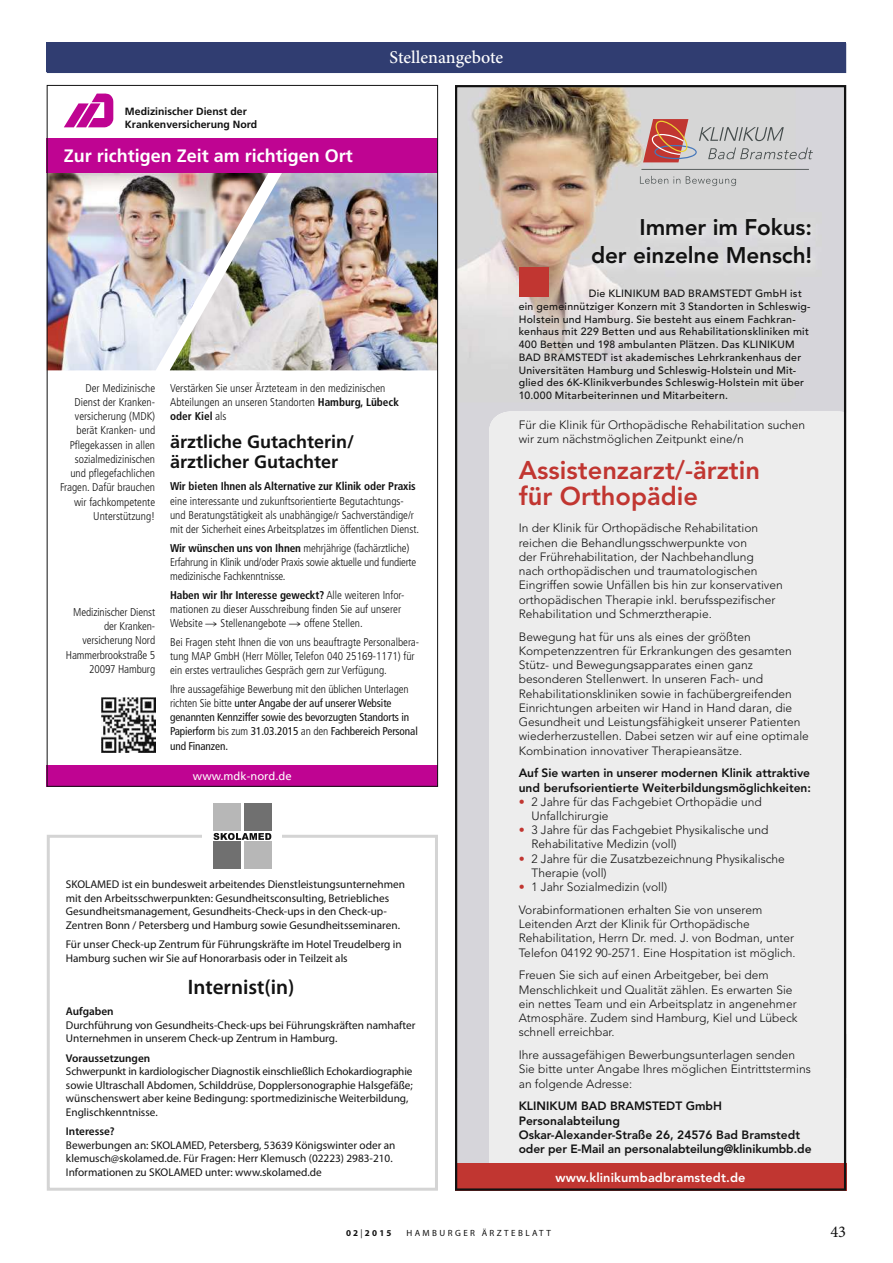
<style>
.page{position:relative;width:893px;height:1263px;background:#fff}
.page>*{position:absolute;margin:0;border:0;box-sizing:border-box;transform-origin:0 0}
.t1{font:800 25.5px/26.5px "Avenir";color:#c13631}
.t2{font:800 22.5px/28.5px "Avenir";letter-spacing:-.005em;color:#121212;text-align:right}
.t3{font:600 21px "Myriad Pro";color:#121212}
.t4{font:700 18px/19.5px "Frutiger LT";color:#121212}
.t5{font:700 18px "Frutiger LT";color:#fff}
.t6{font:500 18px "Minion Pro";letter-spacing:-.005em;color:#fff}
.t7{font:16.5px "Minion Pro";color:#121212}
.t8{font:800 12.75px "Avenir";letter-spacing:.01em;color:#fff}
.t9{font:300 12px/14.2px "Avenir";color:#121212}
.t10{font:800 12px/14.2px "Avenir";color:#121212}
.t11{font:11.25px/13.5px "Myriad Pro";color:#121212}
.t12{font:300 condensed 11.25px/14.2px "Frutiger LT";color:#121212}
.t13{font:condensed 11.25px/14.2px "Frutiger LT";letter-spacing:-.01em;color:#121212}
.t14{font:300 condensed 11.25px/14.2px "Frutiger LT";letter-spacing:-.02em;color:#121212}
.t15{font:700 condensed 11.25px "Frutiger LT";letter-spacing:-.01em;color:#121212}
.t16{font:600 11.25px "Myriad Pro";color:#121212}
.t17{font:11.25px "Frutiger LT";color:#fff}
.t18{font:500 10.5px/12.8px "Avenir";letter-spacing:.025em;color:#121212}
.t19{font:700 10.5px/12.6px "Frutiger LT";color:#121212}
.t20{font:9px "Myriad Pro Regular OV LUWJFA";letter-spacing:.27em;color:#121212}
.t21{font:9px "Myriad Pro Bold OV MUWJFA";letter-spacing:.25em;color:#121212}
.s1{font-weight:700}
.s2{font-family:"European Pi Four";font-weight:400;font-stretch:normal;font-size:12px}
.s3{font-weight:300}
.s4{color:#c13631}
.s5{font-family:"Myriad Pro Regular OV LUWJFA"}
</style>
<div class="page">
<div style="left:47px;top:43px;width:799px;height:30px;background:#303d71"></div>
<svg style="left:64px;top:93px;width:49px;height:34px"></svg>
<div style="left:47px;top:765px;width:391px;height:22px;background:#bf0492"></div>
<img style="left:49px;top:172px;width:121px;height:198px">
<img style="left:170px;top:172px;width:266px;height:198px">
<div style="left:47px;top:138px;width:391px;height:34px;background:#bf0492"></div>
<img style="left:101px;top:698px;width:55px;height:54px">
<div style="left:47px;top:835px;width:391px;height:356px;border:3px solid #d4d4d4"></div>
<div style="left:202px;top:804px;width:80px;height:65px;background:#fff"></div>
<div style="left:213px;top:804px;width:28px;height:27px;background:#b7b7b7"></div>
<div style="left:244px;top:804px;width:27px;height:27px;background:#707070"></div>
<div style="left:213px;top:842px;width:28px;height:27px;background:#707070"></div>
<div style="left:244px;top:842px;width:27px;height:27px;background:#b7b7b7"></div>
<svg style="left:213px;top:833px;width:58px;height:7px"></svg>
<svg style="left:455px;top:85px;width:391px;height:1106px;background:#dfd9d8"></svg>
<img style="left:585px;top:212px;width:237px;height:64px">
<p class="t19" style="left:125px;top:105px;width:134px">Medizinischer Dienst der<br>Krankenversicherung Nord</p>
<h3 class="t5" style="left:64px;top:145px;width:291px">Zur richtigen Zeit am richtigen Ort</h3>
<h3 class="t6" style="left:390px;top:45px;width:115px">Stellenangebote</h3>
<p class="t12" style="left:60px;top:381px;width:97px;text-align:right">Der Medizinische<br>Dienst der Kranken&shy;versicherung (MDK) berät Kranken- und<br>Pflegekassen in allen sozialmedizinischen und pflegefachlichen<br>Fragen. Dafür brauchen wir fachkompetente<br>Unterstützung!</p>
<p class="t12" style="left:66px;top:605px;width:91px;text-align:right">Medizinischer Dienst der Kranken&shy;versicherung Nord<br>Hammerbrookstraße 5<br>20097 Hamburg</p>
<p class="t12" style="left:170px;top:381px;width:230px">Verstärken Sie unser Ärzteteam in den medizinischen<br>Abteilungen an unseren Standorten <span class="s1">Hamburg, Lübeck oder Kiel</span> als</p>
<h3 class="t4" style="left:170px;top:432px;width:186px">ärztliche Gutachterin/ ärztlicher Gutachter</h3>
<p class="t15" style="left:170px;top:480px;width:247px">Wir bieten Ihnen als Alternative zur Klinik oder Praxis</p>
<p class="t12" style="left:170px;top:494px;width:251px">eine interessante und zukunftsorientierte Begutachtungs&shy;und Beratungstätigkeit als unabhängige/r Sachverständige/r mit der Sicherheit eines Arbeitsplatzes im öffentlichen Dienst.</p>
<p class="t14" style="left:170px;top:541px;width:248px"><span class="s1">Wir wünschen uns von Ihnen</span> mehrjährige (fachärztliche)<br>Erfahrung in Klinik und/oder Praxis sowie aktuelle und fundierte medizinische Fachkenntnisse.</p>
<p class="t12" style="left:170px;top:588px;width:236px"><span class="s1">Haben wir Ihr Interesse geweckt?</span> Alle weiteren Infor&shy;mationen zu dieser Ausschreibung finden Sie auf unserer<br>Website <span class="s2">R</span> Stellenangebote <span class="s2">R</span> offene Stellen.</p>
<p class="t12" style="left:170px;top:635px;width:251px">Bei Fragen steht Ihnen die von uns beauftragte Personalbera&shy;tung MAP GmbH (Herr Möller, Telefon 040 25169-1171) für ein erstes vertrauliches Gespräch gern zur Verfügung.</p>
<p class="t13" style="left:170px;top:682px;width:249px"><span class="s3">Ihre aussagefähige Bewerbung mit den üblichen Unterlagen richten Sie bitte</span> unter Angabe der auf unserer Website genannten Kennziffer sowie des bevorzugten Standorts in Papierform <span class="s3">bis zum</span> 31.03.2015 <span class="s3">an den</span> Fachbereich Personal und Finanzen.</p>
<p class="t17" style="left:193px;top:770px;width:100px">www.mdk-nord.de</p>
<p class="t11" style="left:66px;top:877px;width:341px">SKOLAMED ist ein bundesweit arbeitendes Dienstleistungsunternehmen mit den Arbeitsschwerpunkten: Gesundheitsconsulting, Betriebliches Gesundheitsmanagement, Gesundheits-Check-ups in den Check-up-Zentren Bonn / Petersberg und Hamburg sowie Gesundheitsseminaren.</p>
<p class="t11" style="left:66px;top:937px;width:337px">Für unser Check-up Zentrum für Führungskräfte im Hotel Treudelberg in<br>Hamburg suchen wir Sie auf Honorarbasis oder in Teilzeit als</p>
<h3 class="t3" style="left:188px;top:974px;width:108px">Internist(in)</h3>
<p class="t16" style="left:66px;top:1004px;width:49px">Aufgaben</p>
<p class="t11" style="left:66px;top:1018px;width:351px">Durchführung von Gesundheits-Check-ups bei Führungskräften namhafter<br>Unternehmen in unserem Check-up Zentrum in Hamburg.</p>
<p class="t16" style="left:66px;top:1051px;width:86px">Voraussetzungen</p>
<p class="t11" style="left:66px;top:1065px;width:348px">Schwerpunkt in kardiologischer Diagnostik einschließlich Echokardiographie sowie Ultraschall Abdomen, Schilddrüse, Dopplersonographie Halsgefäße; wünschenswert aber keine Bedingung: sportmedizinische Weiterbildung, Englischkenntnisse.</p>
<p class="t16" style="left:66px;top:1124px;width:50px">Interesse?</p>
<p class="t11" style="left:66px;top:1138px;width:331px">Bewerbungen an: SKOLAMED, Petersberg, 53639 Königswinter oder an klemusch@skolamed.de. Für Fragen: Herr Klemusch (02223) 2983-210.<br>Informationen zu SKOLAMED unter: www.skolamed.de</p>
<h2 class="t2" style="left:591px;top:213px;width:223px">Immer im Fokus:<br>der einzelne Mensch!</h2>
<p class="t18" style="left:519px;top:287px;width:293px;text-indent:70px">Die KLINIKUM BAD BRAMSTEDT GmbH ist ein gemeinnütziger Konzern mit 3 Standorten in Schleswig-Holstein und Hamburg. Sie besteht aus einem Fachkran&shy;kenhaus mit 229 Betten und aus Rehabilitationskliniken mit 400 Betten und 198 ambulanten Plätzen. Das KLINIKUM BAD BRAMSTEDT ist akademisches Lehrkrankenhaus der Universitäten Hamburg und Schleswig-Holstein und Mit&shy;glied des 6K-Klinikverbundes Schleswig-Holstein mit über 10.000 Mitarbeiterinnen und Mitarbeitern.</p>
<p class="t9" style="left:519px;top:419px;width:288px">Für die Klinik für Orthopädische Rehabilitation suchen wir zum nächstmöglichen Zeitpunkt eine/n</p>
<h1 class="t1" style="left:519px;top:457px;width:243px">Assistenzarzt/-ärztin für Orthopädie</h1>
<p class="t9" style="left:519px;top:522px;width:266px">In der Klinik für Orthopädische Rehabilitation reichen die Behandlungsschwerpunkte von<br>der Frührehabilitation, der Nachbehandlung<br>nach orthopädischen und traumatologischen Eingriffen sowie Unfällen bis hin zur konservativen orthopädischen Therapie inkl. berufsspezifischer Rehabilitation und Schmerztherapie.</p>
<p class="t9" style="left:519px;top:630px;width:292px">Bewegung hat für uns als eines der größten Kompetenzzentren für Erkrankungen des gesamten Stütz- und Bewegungsapparates einen ganz besonderen Stellenwert. In unseren Fach- und Rehabilitationskliniken sowie in fachübergreifenden Einrichtungen arbeiten wir Hand in Hand daran, die Gesundheit und Leistungsfähigkeit unserer Patienten wiederherzustellen. Dabei setzen wir auf eine optimale Kombination innovativer Therapieansätze.</p>
<p class="t10" style="left:519px;top:766px;width:294px">Auf Sie warten in unserer modernen Klinik attraktive und berufsorientierte Weiterbildungsmöglichkeiten:</p>
<p class="t9" style="left:531px;top:796px;width:232px;text-indent:-13px"><span class="s4">•</span> 2 Jahre für das Fachgebiet Orthopädie und<br>Unfallchirurgie</p>
<p class="t9" style="left:531px;top:824px;width:238px;text-indent:-13px"><span class="s4">•</span> 3 Jahre für das Fachgebiet Physikalische und<br>Rehabilitative Medizin (voll)</p>
<p class="t9" style="left:531px;top:853px;width:255px;text-indent:-13px"><span class="s4">•</span> 2 Jahre für die Zusatzbezeichnung Physikalische<br>Therapie (voll)</p>
<p class="t9" style="left:519px;top:877px;width:245px;line-height:22.8px"><span class="s4">•</span> 1 Jahr Sozialmedizin (voll)<br>Vorabinformationen erhalten Sie von unserem</p>
<p class="t9" style="left:519px;top:918px;width:278px">Leitenden Arzt der Klinik für Orthopädische<br>Rehabilitation, Herrn Dr. med. J. von Bodman, unter<br>Telefon 04192 90-2571. Eine Hospitation ist möglich.</p>
<p class="t9" style="left:519px;top:969px;width:280px">Freuen Sie sich auf einen Arbeitgeber, bei dem Menschlichkeit und Qualität zählen. Es erwarten Sie ein nettes Team und ein Arbeitsplatz in angenehmer Atmosphäre. Zudem sind Hamburg, Kiel und Lübeck schnell erreichbar.</p>
<p class="t9" style="left:519px;top:1049px;width:294px">Ihre aussagefähigen Bewerbungsunterlagen senden<br>Sie bitte unter Angabe Ihres möglichen Eintrittstermins an folgende Adresse:</p>
<p class="t10" style="left:519px;top:1099px;width:294px">KLINIKUM BAD BRAMSTEDT GmbH Personalabteilung<br>Oskar-Alexander-Straße 26, 24576 Bad Bramstedt oder per E-Mail an personalabteilung@klinikumbb.de</p>
<p class="t8" style="left:556px;top:1170px;width:191px">www.klinikumbadbramstedt.de</p>
<p class="t21" style="left:346px;top:1227px;width:47px">02<span class="s5">|</span>2015</p>
<p class="t20" style="left:406px;top:1227px;width:146px">HAMBURGER ÄRZTEBLATT</p>
<h3 class="t7" style="left:830px;top:1221px;width:17px">43</h3>
</div>
